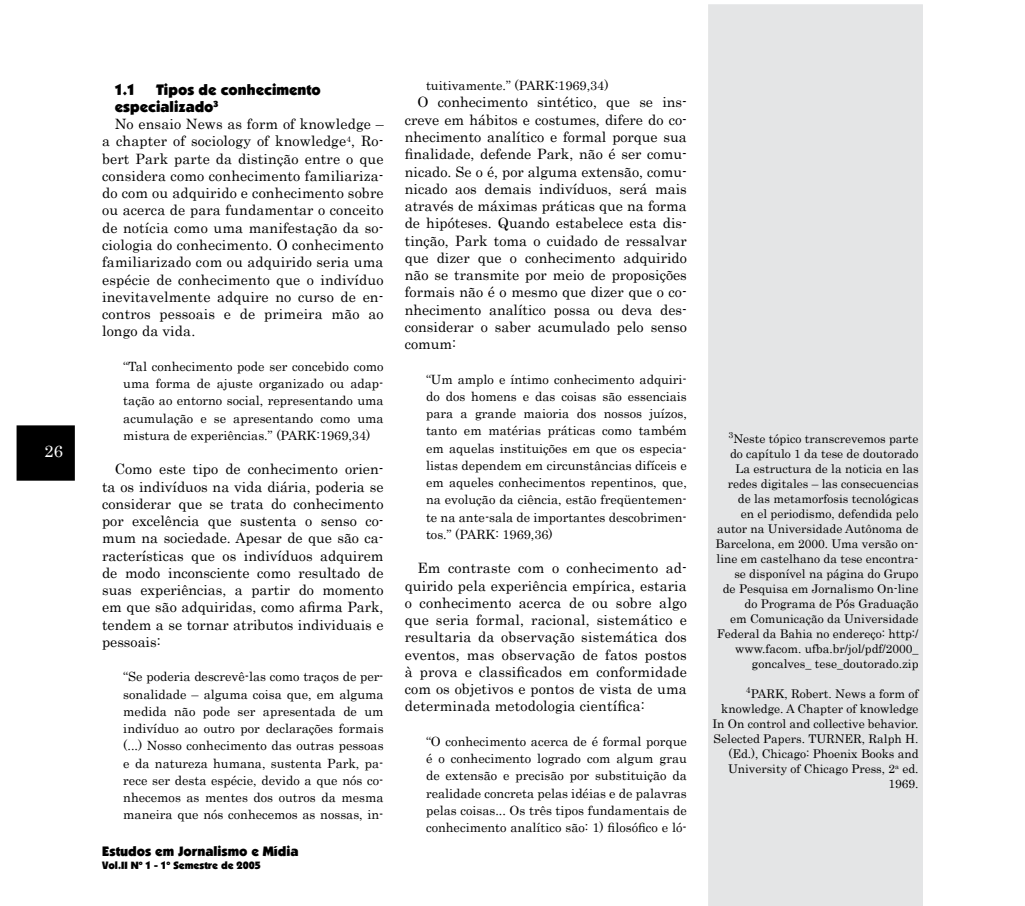
<style>
.page{position:relative;width:1025px;height:906px;background:#fff}
.page>*{position:absolute;margin:0;border:0;box-sizing:border-box;transform-origin:0 0}
.t1{font:16.5px "Century";color:#fff}
.t2{font:15px/17.2px "Boulder";color:#000}
.t3{font:14.25px/17.2px "Century";letter-spacing:.005em;color:#000;text-align:justify}
.t4{font:13.5px "Boulder";color:#000}
.t5{font:12.75px/17.2px "Century";color:#000;text-align:justify}
.t6{font:12px/15px "Century";color:#000;text-align:right}
.t7{font:10.5px "Boulder";color:#000}
</style>
<div class="page">
<div style="left:17px;top:426px;width:57px;height:54px;background:#000"></div>
<div style="left:17px;top:425px;width:58px;height:56px;border:2px solid #000"></div>
<div style="left:709px;top:5px;width:213px;height:900px;background:#e4e5e6"></div>
<div style="left:708px;top:4px;width:215px;height:902px;border:2px solid #e4e5e6"></div>
<p class="t1" style="left:45px;top:437px;width:20px">26</p>
<p class="t2" style="left:115px;top:81px;width:207px;text-indent:41px">Tipos de conhecimento especializado<sup>3</sup></p>
<p class="t3" style="left:102px;top:114px;width:283px;text-indent:13px">No ensaio News as form of knowledge – a chapter of sociology of knowledge<sup>4</sup>, Ro&shy;bert Park parte da distinção entre o que considera como conhecimento familiariza&shy;do com ou adquirido e conhecimento sobre ou acerca de para fundamentar o conceito de notícia como uma manifestação da so&shy;ciologia do conhecimento. O conhecimento familiarizado com ou adquirido seria uma espécie de conhecimento que o indivíduo inevitavelmente adquire no curso de en&shy;contros pessoais e de primeira mão ao longo da vida.</p>
<p class="t5" style="left:123px;top:356px;width:262px">“Tal conhecimento pode ser concebido como uma forma de ajuste organizado ou adap&shy;tação ao entorno social, representando uma acumulação e se apresentando como uma mistura de experiências.” (PARK:1969,34)</p>
<p class="t3" style="left:102px;top:459px;width:283px;text-indent:13px">Como este tipo de conhecimento orien&shy;ta os indivíduos na vida diária, poderia se considerar que se trata do conhecimento por excelência que sustenta o senso co&shy;mum na sociedade. Apesar de que são ca&shy;racterísticas que os indivíduos adquirem de modo inconsciente como resultado de suas experiências, a partir do momento em que são adquiridas, como afirma Park, tendem a se tornar atributos individuais e pessoais:</p>
<p class="t5" style="left:123px;top:667px;width:262px">“Se poderia descrevê-las como traços de per&shy;sonalidade – alguma coisa que, em alguma medida não pode ser apresentada de um indivíduo ao outro por declarações formais (...) Nosso conhecimento das outras pessoas e da natureza humana, sustenta Park, pa&shy;rece ser desta espécie, devido a que nós co&shy;nhecemos as mentes dos outros da mesma maneira que nós conhecemos as nossas, in-</p>
<p class="t2" style="left:115px;top:81px;width:22px">1.1</p>
<p class="t4" style="left:102px;top:843px;width:198px">Estudos em Jornalismo e Mídia</p>
<p class="t7" style="left:102px;top:859px;width:160px">Vol.II Nº 1 - 1º Semestre de 2005</p>
<p class="t5" style="left:426px;top:76px;width:184px">tuitivamente.” (PARK:1969,34)</p>
<p class="t3" style="left:405px;top:92px;width:284px;text-indent:13px">O conhecimento sintético, que se ins&shy;creve em hábitos e costumes, difere do co&shy;nhecimento analítico e formal porque sua finalidade, defende Park, não é ser comu&shy;nicado. Se o é, por alguma extensão, comu&shy;nicado aos demais indivíduos, será mais através de máximas práticas que na forma de hipóteses. Quando estabelece esta dis&shy;tinção, Park toma o cuidado de ressalvar que dizer que o conhecimento adquirido não se transmite por meio de proposições formais não é o mesmo que dizer que o co&shy;nhecimento analítico possa ou deva des&shy;considerar o saber acumulado pelo senso comum:</p>
<p class="t5" style="left:426px;top:369px;width:262px">“Um amplo e íntimo conhecimento adquiri&shy;do dos homens e das coisas são essenciais para a grande maioria dos nossos juízos, tanto em matérias práticas como também em aquelas instituições em que os especia&shy;listas dependem em circunstâncias difíceis e em aqueles conhecimentos repentinos, que, na evolução da ciência, estão freqüentemen&shy;te na ante-sala de importantes descobrimen&shy;tos.” (PARK: 1969,36)</p>
<p class="t3" style="left:405px;top:558px;width:284px;text-indent:13px">Em contraste com o conhecimento ad&shy;quirido pela experiência empírica, estaria o conhecimento acerca de ou sobre algo que seria formal, racional, sistemático e resultaria da observação sistemática dos eventos, mas observação de fatos postos à prova e classificados em conformidade com os objetivos e pontos de vista de uma determinada metodologia científica:</p>
<p class="t5" style="left:426px;top:731px;width:262px">“O conhecimento acerca de é formal porque é o conhecimento logrado com algum grau de extensão e precisão por substituição da realidade concreta pelas idéias e de palavras pelas coisas... Os três tipos fundamentais de conhecimento analítico são: 1) filosófico e ló-</p>
<p class="t6" style="left:715px;top:430px;width:204px"><sup>3</sup>Neste tópico transcrevemos parte do capítulo 1 da tese de doutorado La estructura de la noticia en las redes digitales – las consecuencias de las metamorfosis tecnológicas<br>en el periodismo, defendida pelo autor na Universidade Autônoma de Barcelona, em 2000. Uma versão on&shy;line em castelhano da tese encontra&shy;se disponível na página do Grupo<br>de Pesquisa em Jornalismo On-line do Programa de Pós Graduação<br>em Comunicação da Universidade Federal da Bahia no endereço: http:/ www.facom. ufba.br/jol/pdf/2000_ goncalves_ tese_doutorado.zip</p>
<p class="t6" style="left:712px;top:685px;width:208px"><sup>4</sup>PARK, Robert. News a form of knowledge. A Chapter of knowledge<br>In On control and collective behavior.<br>Selected Papers. TURNER, Ralph H. (Ed.), Chicago: Phoenix Books and<br>University of Chicago Press, 2<sup>a</sup> ed.<br>1969.</p>
</div>
